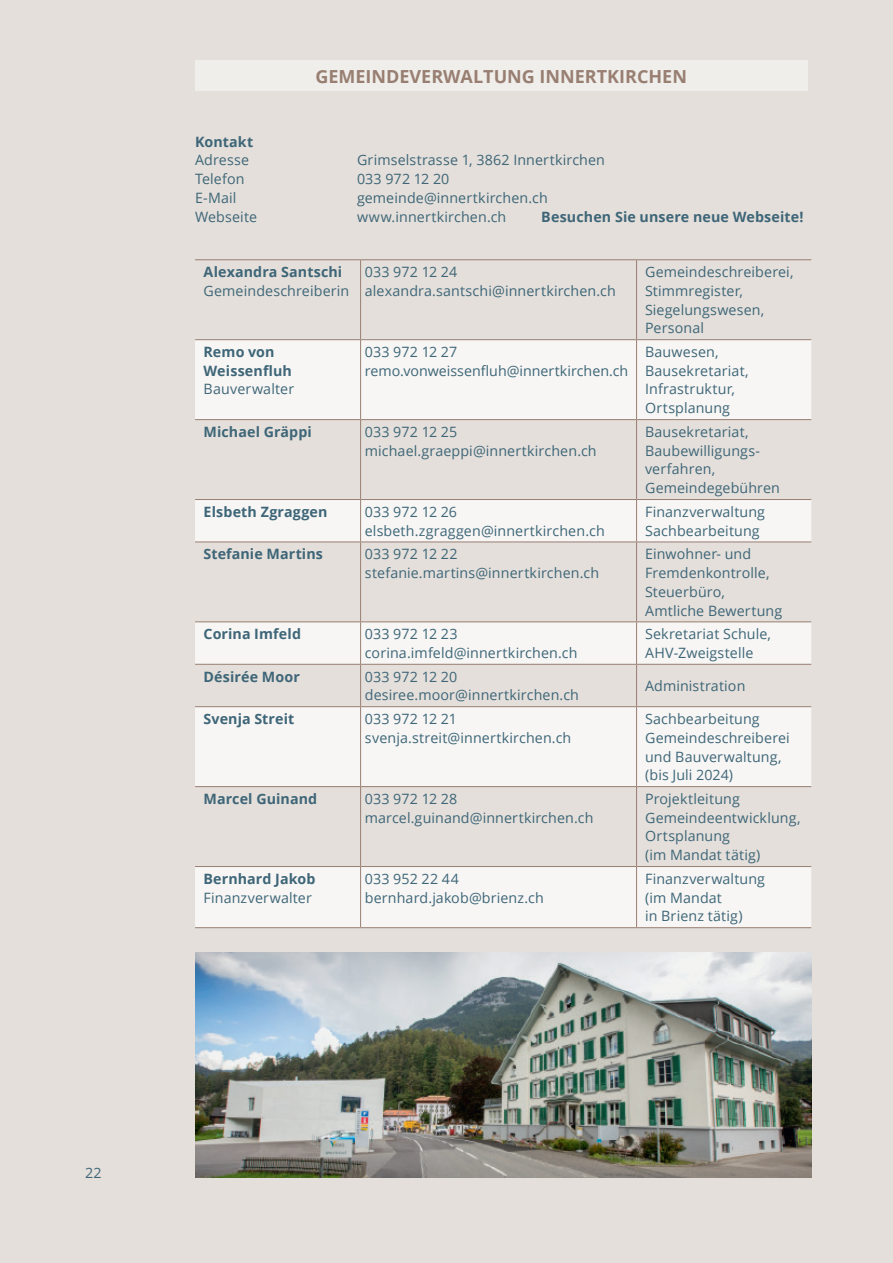
<style>
.page{position:relative;width:893px;height:1263px;background:#e4dfda}
.page>*{position:absolute;margin:0;border:0;box-sizing:border-box;transform-origin:0 0}
.t1{font:700 18px "Open Sans";color:#987f72}
.t2{font:14.25px/18.8px "Open Sans";letter-spacing:.01em;color:#3e6678}
.t3{font:700 14.25px/18.8px "Open Sans";letter-spacing:.01em;color:#3e6678}
</style>
<div class="page">
<div style="left:195px;top:61px;width:612px;height:30px;background:#f0eeeb"></div>
<svg style="left:195px;top:341px;width:616px;height:586px;fill:#f7f6f4"></svg>
<hr style="left:195px;top:339px;width:166px;height:1px;background:#987f72">
<hr style="left:361px;top:339px;width:276px;height:1px;background:#987f72">
<hr style="left:637px;top:339px;width:174px;height:1px;background:#987f72">
<hr style="left:360px;top:260px;width:1px;height:79px;background:#987f72">
<hr style="left:636px;top:260px;width:1px;height:79px;background:#987f72">
<hr style="left:360px;top:340px;width:1px;height:79px;background:#987f72">
<hr style="left:636px;top:340px;width:1px;height:79px;background:#987f72">
<hr style="left:360px;top:420px;width:1px;height:79px;background:#987f72">
<hr style="left:636px;top:420px;width:1px;height:79px;background:#987f72">
<hr style="left:360px;top:500px;width:1px;height:42px;background:#987f72">
<hr style="left:636px;top:500px;width:1px;height:42px;background:#987f72">
<hr style="left:360px;top:542px;width:1px;height:79px;background:#987f72">
<hr style="left:636px;top:542px;width:1px;height:79px;background:#987f72">
<hr style="left:360px;top:622px;width:1px;height:42px;background:#987f72">
<hr style="left:636px;top:622px;width:1px;height:42px;background:#987f72">
<hr style="left:360px;top:665px;width:1px;height:41px;background:#987f72">
<hr style="left:636px;top:665px;width:1px;height:41px;background:#987f72">
<hr style="left:360px;top:707px;width:1px;height:79px;background:#987f72">
<hr style="left:636px;top:707px;width:1px;height:79px;background:#987f72">
<hr style="left:360px;top:787px;width:1px;height:79px;background:#987f72">
<hr style="left:636px;top:787px;width:1px;height:79px;background:#987f72">
<hr style="left:360px;top:867px;width:1px;height:60px;background:#987f72">
<hr style="left:636px;top:867px;width:1px;height:60px;background:#987f72">
<hr style="left:195px;top:419px;width:166px;height:1px;background:#987f72">
<hr style="left:361px;top:419px;width:276px;height:1px;background:#987f72">
<hr style="left:637px;top:419px;width:174px;height:1px;background:#987f72">
<hr style="left:195px;top:499px;width:166px;height:1px;background:#987f72">
<hr style="left:361px;top:499px;width:276px;height:1px;background:#987f72">
<hr style="left:637px;top:499px;width:174px;height:1px;background:#987f72">
<hr style="left:195px;top:542px;width:166px;height:1px;background:#987f72">
<hr style="left:361px;top:542px;width:276px;height:1px;background:#987f72">
<hr style="left:637px;top:542px;width:174px;height:1px;background:#987f72">
<hr style="left:195px;top:621px;width:166px;height:1px;background:#987f72">
<hr style="left:361px;top:621px;width:276px;height:1px;background:#987f72">
<hr style="left:637px;top:621px;width:174px;height:1px;background:#987f72">
<hr style="left:195px;top:664px;width:166px;height:1px;background:#987f72">
<hr style="left:361px;top:664px;width:276px;height:1px;background:#987f72">
<hr style="left:637px;top:664px;width:174px;height:1px;background:#987f72">
<hr style="left:195px;top:706px;width:166px;height:1px;background:#987f72">
<hr style="left:361px;top:706px;width:276px;height:1px;background:#987f72">
<hr style="left:637px;top:706px;width:174px;height:1px;background:#987f72">
<hr style="left:195px;top:786px;width:166px;height:1px;background:#987f72">
<hr style="left:361px;top:786px;width:276px;height:1px;background:#987f72">
<hr style="left:637px;top:786px;width:174px;height:1px;background:#987f72">
<hr style="left:195px;top:866px;width:166px;height:1px;background:#987f72">
<hr style="left:361px;top:866px;width:276px;height:1px;background:#987f72">
<hr style="left:637px;top:866px;width:174px;height:1px;background:#987f72">
<hr style="left:195px;top:927px;width:166px;height:1px;background:#987f72">
<hr style="left:361px;top:927px;width:276px;height:1px;background:#987f72">
<hr style="left:637px;top:927px;width:174px;height:1px;background:#987f72">
<hr style="left:195px;top:259px;width:166px;height:1px;background:#987f72">
<hr style="left:361px;top:259px;width:276px;height:1px;background:#987f72">
<hr style="left:637px;top:259px;width:174px;height:1px;background:#987f72">
<img style="left:195px;top:953px;width:616px;height:225px">
<p class="t1" style="left:315px;top:64px;width:373px">GEMEINDEVERWALTUNG INNERTKIRCHEN</p>
<p class="t3" style="left:195px;top:132px;width:60px">Kontakt</p>
<p class="t2" style="left:195px;top:150px;width:56px">Adresse</p>
<p class="t2" style="left:357px;top:150px;width:249px">Grimselstrasse 1, 3862 Innertkirchen</p>
<p class="t2" style="left:195px;top:169px;width:51px">Telefon</p>
<p class="t2" style="left:357px;top:169px;width:94px">033 972 12 20</p>
<p class="t2" style="left:195px;top:188px;width:43px">E-Mail</p>
<p class="t2" style="left:357px;top:188px;width:192px">gemeinde@innertkirchen.ch</p>
<p class="t2" style="left:195px;top:207px;width:64px">Webseite</p>
<p class="t2" style="left:357px;top:207px;width:151px">www.innertkirchen.ch</p>
<p class="t3" style="left:541px;top:207px;width:264px">Besuchen Sie unsere neue Webseite!</p>
<p class="t3" style="left:204px;top:262px;width:140px">Alexandra Santschi</p>
<p class="t2" style="left:204px;top:281px;width:147px">Gemeindeschreiberin</p>
<p class="t3" style="left:204px;top:342px;width:90px">Remo von<br>Weissenfluh</p>
<p class="t2" style="left:204px;top:380px;width:92px">Bauverwalter</p>
<p class="t2" style="left:365px;top:262px;width:253px">033 972 12 24 alexandra.santschi@innertkirchen.ch</p>
<p class="t2" style="left:645px;top:262px;width:150px">Gemeindeschreiberei,<br>Stimmregister,<br>Siegelungswesen,<br>Personal</p>
<p class="t2" style="left:365px;top:342px;width:265px">033 972 12 27 remo.vonweissenfluh@innertkirchen.ch</p>
<p class="t2" style="left:645px;top:342px;width:105px">Bauwesen,<br>Bausekretariat,<br>Infrastruktur,<br>Ortsplanung</p>
<p class="t3" style="left:204px;top:422px;width:110px">Michael Gräppi</p>
<p class="t2" style="left:365px;top:422px;width:233px">033 972 12 25 michael.graeppi@innertkirchen.ch</p>
<p class="t2" style="left:645px;top:422px;width:136px">Bausekretariat,<br>Baubewilligungs&shy;verfahren,<br>Gemeindegebühren</p>
<p class="t3" style="left:204px;top:502px;width:125px">Elsbeth Zgraggen</p>
<p class="t2" style="left:365px;top:502px;width:241px">033 972 12 26 elsbeth.zgraggen@innertkirchen.ch</p>
<p class="t2" style="left:645px;top:502px;width:122px">Finanzverwaltung<br>Sachbearbeitung</p>
<p class="t3" style="left:204px;top:544px;width:121px">Stefanie Martins</p>
<p class="t2" style="left:365px;top:544px;width:236px">033 972 12 22 stefanie.martins@innertkirchen.ch</p>
<p class="t2" style="left:645px;top:544px;width:139px">Einwohner- und<br>Fremdenkontrolle,<br>Steuerbüro,<br>Amtliche Bewertung</p>
<p class="t3" style="left:204px;top:624px;width:99px">Corina Imfeld</p>
<p class="t2" style="left:365px;top:624px;width:214px">033 972 12 23 corina.imfeld@innertkirchen.ch</p>
<p class="t2" style="left:645px;top:624px;width:127px">Sekretariat Schule,<br>AHV-Zweigstelle</p>
<p class="t3" style="left:204px;top:667px;width:98px">Désirée Moor</p>
<p class="t2" style="left:365px;top:667px;width:216px">033 972 12 20 desiree.moor@innertkirchen.ch</p>
<p class="t2" style="left:645px;top:676px;width:102px">Administration</p>
<p class="t3" style="left:204px;top:709px;width:92px">Svenja Streit</p>
<p class="t2" style="left:365px;top:709px;width:208px">033 972 12 21 svenja.streit@innertkirchen.ch</p>
<p class="t2" style="left:645px;top:709px;width:146px">Sachbearbeitung<br>Gemeindeschreiberei und Bauverwaltung, (bis Juli 2024)</p>
<p class="t3" style="left:204px;top:789px;width:115px">Marcel Guinand</p>
<p class="t2" style="left:365px;top:789px;width:230px">033 972 12 28 marcel.guinand@innertkirchen.ch</p>
<p class="t2" style="left:645px;top:789px;width:157px">Projektleitung<br>Gemeindeentwicklung,<br>Ortsplanung<br>(im Mandat tätig)</p>
<p class="t3" style="left:204px;top:869px;width:113px">Bernhard Jakob</p>
<p class="t2" style="left:204px;top:888px;width:110px">Finanzverwalter</p>
<p class="t2" style="left:365px;top:869px;width:180px">033 952 22 44 bernhard.jakob@brienz.ch</p>
<p class="t2" style="left:645px;top:869px;width:122px">Finanzverwaltung (im Mandat<br>in Brienz tätig)</p>
<p class="t2" style="left:85px;top:1163px;width:18px">22</p>
</div>
